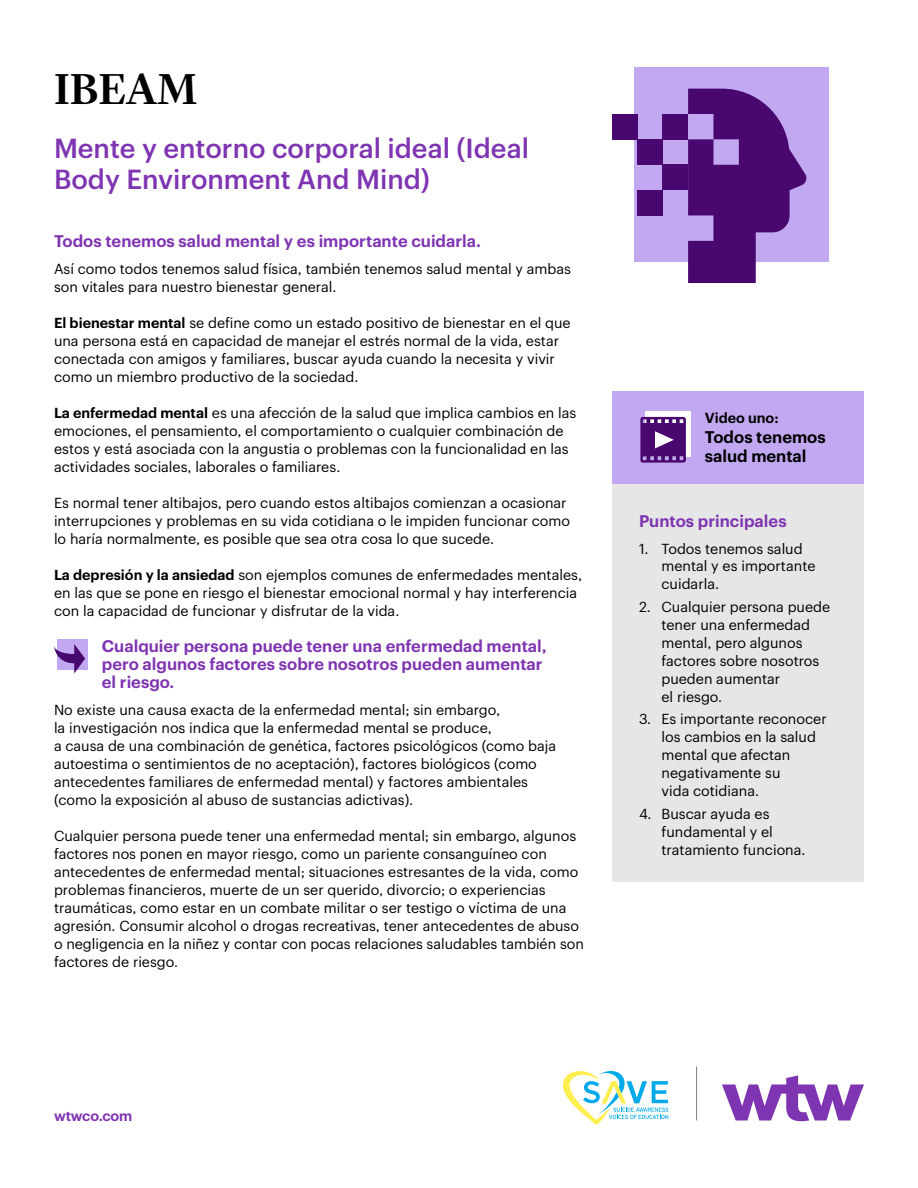
<style>
.page{position:relative;width:918px;height:1188px;background:#fff}
.page>*{position:absolute;margin:0;border:0;box-sizing:border-box;transform-origin:0 0}
.t1{font:500 45px "Lyon Display";color:#000}
.t2{font:500 27px/31.5px "Graphik";color:#7f35b2}
.t3{font:600 16.5px/18px "Graphik";color:#7f35b2}
.t4{font:600 16.5px/19.5px "Graphik";color:#000}
.t5{font:14.25px/18px "Graphik";color:#000}
.t6{font:600 14.25px "Graphik";letter-spacing:-.01em;color:#7f35b2}
.t7{font:600 14.25px "Graphik";color:#000}
.s1{font-weight:600}
</style>
<div class="page">
<hr style="left:696px;top:1066px;width:1px;height:54px;background:#808080">
<div style="left:57px;top:639px;width:31px;height:31px;background:#c2a8f0"></div>
<svg style="left:54px;top:644px;width:31px;height:29px"></svg>
<div style="left:634px;top:68px;width:194px;height:194px;background:#c2a8f0"></div>
<svg style="left:688px;top:89px;width:119px;height:194px"></svg>
<div style="left:663px;top:114px;width:25px;height:25px;background:#48086f"></div>
<div style="left:663px;top:165px;width:25px;height:25px;background:#48086f"></div>
<div style="left:612px;top:114px;width:25px;height:25px;background:#48086f"></div>
<div style="left:637px;top:190px;width:26px;height:25px;background:#48086f"></div>
<div style="left:637px;top:139px;width:26px;height:26px;background:#48086f"></div>
<svg style="left:563px;top:1071px;width:105px;height:54px"></svg>
<div style="left:612px;top:481px;width:252px;height:401px;background:#e6e6e6"></div>
<div style="left:612px;top:392px;width:252px;height:92px;background:#c2a8f0"></div>
<div style="left:645px;top:412px;width:46px;height:45px;background:#fff"></div>
<svg style="left:640px;top:417px;width:46px;height:46px"></svg>
<svg style="left:722px;top:1075px;width:142px;height:46px"></svg>
<h1 class="t1" style="left:54px;top:55px;width:145px">IBEAM</h1>
<h2 class="t2" style="left:54px;top:130px;width:477px">Mente y entorno corporal ideal (Ideal<br>Body Environment And Mind)</h2>
<p class="t3" style="left:54px;top:230px;width:428px">Todos tenemos salud mental y es importante cuidarla.</p>
<p class="t5" style="left:54px;top:258px;width:519px">Así como todos tenemos salud física, también tenemos salud mental y ambas son vitales para nuestro bienestar general.</p>
<p class="t5" style="left:54px;top:312px;width:518px"><span class="s1">El bienestar mental</span> se define como un estado positivo de bienestar en el que una persona está en capacidad de manejar el estrés normal de la vida, estar conectada con amigos y familiares, buscar ayuda cuando la necesita y vivir como un miembro productivo de la sociedad.</p>
<p class="t5" style="left:54px;top:402px;width:524px"><span class="s1">La enfermedad mental</span> es una afección de la salud que implica cambios en las emociones, el pensamiento, el comportamiento o cualquier combinación de estos y está asociada con la angustia o problemas con la funcionalidad en las actividades sociales, laborales o familiares.</p>
<p class="t5" style="left:54px;top:492px;width:518px">Es normal tener altibajos, pero cuando estos altibajos comienzan a ocasionar interrupciones y problemas en su vida cotidiana o le impiden funcionar como lo haría normalmente, es posible que sea otra cosa lo que sucede.</p>
<p class="t5" style="left:54px;top:564px;width:530px"><span class="s1">La depresión y la ansiedad</span> son ejemplos comunes de enfermedades mentales, en las que se pone en riesgo el bienestar emocional normal y hay interferencia con la capacidad de funcionar y disfrutar de la vida.</p>
<p class="t3" style="left:102px;top:635px;width:446px">Cualquier persona puede tener una enfermedad mental, pero algunos factores sobre nosotros pueden aumentar el riesgo.</p>
<p class="t5" style="left:54px;top:699px;width:504px">No existe una causa exacta de la enfermedad mental; sin embargo,<br>la investigación nos indica que la enfermedad mental se produce,<br>a causa de una combinación de genética, factores psicológicos (como baja autoestima o sentimientos de no aceptación), factores biológicos (como antecedentes familiares de enfermedad mental) y factores ambientales (como la exposición al abuso de sustancias adictivas).</p>
<p class="t5" style="left:54px;top:825px;width:531px">Cualquier persona puede tener una enfermedad mental; sin embargo, algunos factores nos ponen en mayor riesgo, como un pariente consanguíneo con antecedentes de enfermedad mental; situaciones estresantes de la vida, como problemas financieros, muerte de un ser querido, divorcio; o experiencias traumáticas, como estar en un combate militar o ser testigo o víctima de una agresión. Consumir alcohol o drogas recreativas, tener antecedentes de abuso o negligencia en la niñez y contar con pocas relaciones saludables también son factores de riesgo.</p>
<p class="t7" style="left:705px;top:407px;width:75px">Video uno:</p>
<p class="t4" style="left:705px;top:426px;width:122px">Todos tenemos salud mental</p>
<p class="t3" style="left:639px;top:510px;width:149px">Puntos principales</p>
<p class="t5" style="left:662px;top:538px;width:155px;text-indent:-23px">1. Todos tenemos salud mental y es importante cuidarla.</p>
<p class="t5" style="left:662px;top:597px;width:170px;text-indent:-23px">2. Cualquier persona puede tener una enfermedad mental, pero algunos factores sobre nosotros pueden aumentar<br>el riesgo.</p>
<p class="t5" style="left:662px;top:709px;width:167px;text-indent:-23px">3. Es importante reconocer los cambios en la salud mental que afectan negativamente su<br>vida cotidiana.</p>
<p class="t5" style="left:662px;top:804px;width:146px;text-indent:-23px">4. Buscar ayuda es fundamental y el tratamiento funciona.</p>
<p class="t6" style="left:54px;top:1104px;width:80px">wtwco.com</p>
</div>
